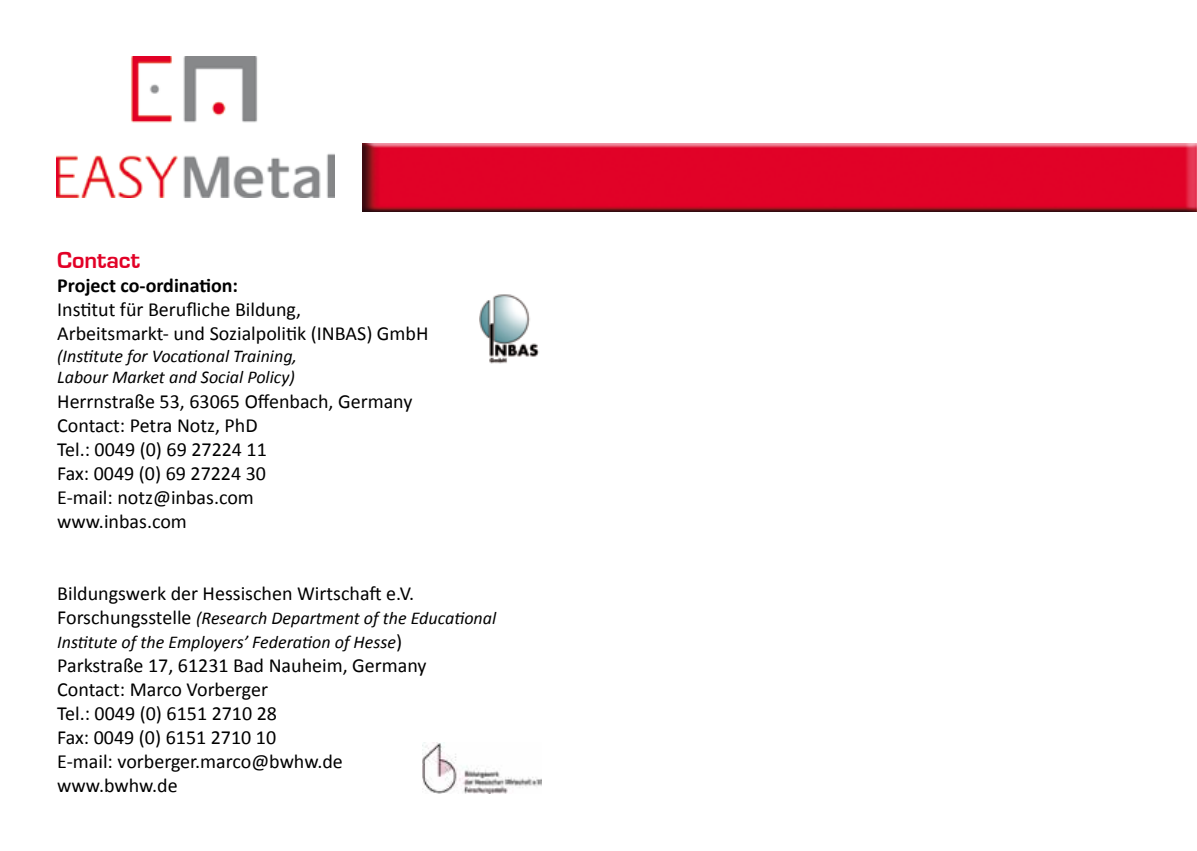
<style>
.page{position:relative;width:1197px;height:851px;background:#fff}
.page>*{position:absolute;margin:0;border:0;box-sizing:border-box;transform-origin:0 0}
.t1{font:700 24px "Eurostile";color:#e20026}
.t2{font:20px/24px "Calibri";color:#000}
.t3{font:700 20px "Calibri";color:#000}
.t4{font:italic 18px/21.6px "Calibri";color:#000}
.s1{font-style:normal;font-size:20px}
</style>
<div class="page">
<img style="left:480px;top:294px;width:59px;height:70px">
<img style="left:57px;top:57px;width:277px;height:140px">
<img style="left:422px;top:742px;width:119px;height:51px">
<img style="left:362px;top:143px;width:834px;height:68px">
<p class="t1" style="left:57px;top:247px;width:84px">Contact</p>
<p class="t3" style="left:57px;top:273px;width:182px">Project co-ordination:</p>
<p class="t2" style="left:57px;top:296px;width:373px">Institut fü r Berufliche Bildung,<br>Arbeitsmarkt- und Sozialpolitik (INBAS) GmbH</p>
<p class="t4" style="left:57px;top:344px;width:241px">(Institute for Vocational Training,<br>Labour Market and Social Policy)</p>
<p class="t2" style="left:57px;top:388px;width:357px">Herrnstraße 53, 63065 Offenbach, Germany<br>Contact: Petra Notz, PhD<br>Tel.: 0049 (0) 69 27224 11<br>Fax: 0049 (0) 69 27224 30<br>E-mail: notz@inbas.com<br>www.inbas.com</p>
<p class="t2" style="left:57px;top:580px;width:358px">Bildungswerk der Hessischen Wirtschaft e.V.</p>
<p class="t4" style="left:57px;top:604px;width:440px;line-height:24px"><span class="s1">Forschungsstelle</span> (Research Department of the Educational<br>Institute of the Employers’ Federation of Hesse<span class="s1">)</span></p>
<p class="t2" style="left:57px;top:652px;width:371px">Parkstraße 17, 61231 Bad Nauheim, Germany<br>Contact: Marco Vorberger<br>Tel.: 0049 (0) 6151 2710 28<br>Fax: 0049 (0) 6151 2710 10<br>E-mail: vorberger.marco@bwhw.de www.bwhw.de</p>
</div>
